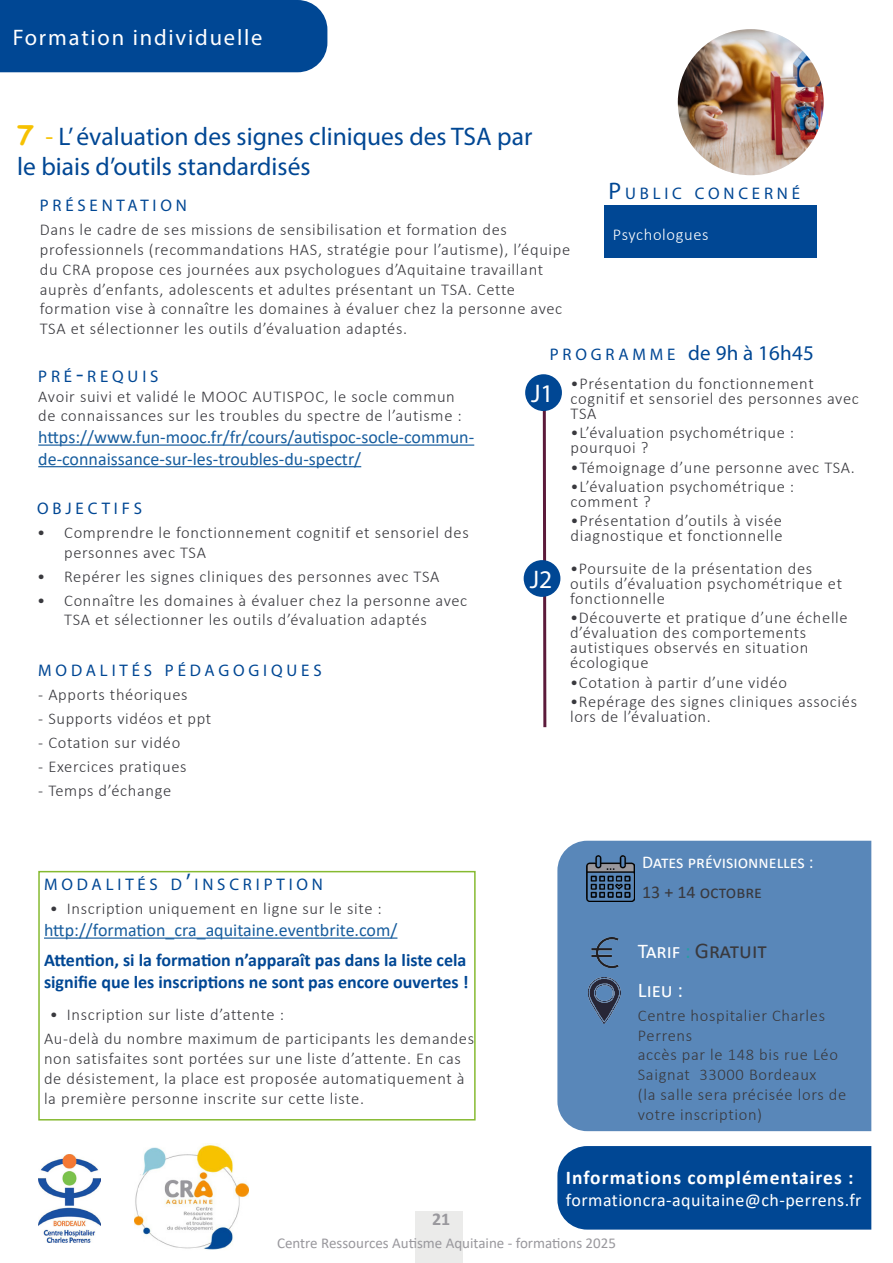
<style>
.page{position:relative;width:893px;height:1263px;background:#fff}
.page>*{position:absolute;margin:0;border:0;box-sizing:border-box;transform-origin:0 0}
.Titre_de_la_formation{font:25.5px/30.6px "Myriad Pro";color:#004794}
.J1_etc{font:25.5px "Myriad Pro";color:#fff}
.t1{font:22.5px "Myriad Pro";letter-spacing:.08em;color:#fff}
.titres_de_l_encadré_pratique{font:22.5px "Calibri";color:#39393e}
.sous_titres_page_formation{font:21px "Myriad Pro";letter-spacing:.01em;color:#004794}
.titres_de_l_encadré_pratique-2{font:21px "Calibri";color:#fff}
.t2{font:700 19.5px "Calibri";letter-spacing:.05em;color:#fff}
.sous_titres_page_formation-2{font:18px/21.6px "Calibri";color:#175d9e}
.t3{font:700 18px/21.6px "Calibri";color:#004794}
.titres_de_l_encadré_pratique-3{font:18px "Calibri";letter-spacing:.015em;color:#fff}
.titres_de_l_encadré_pratique-4{font:18px "Calibri";color:#39393e}
.t4{font:700 18px "Calibri";color:#99989d}
.sous_titres_page_formation-3{font:16.8px "Myriad Pro";letter-spacing:.23em;color:#004794}
.paragraphe{font:300 16.5px/19.8px "Calibri";letter-spacing:.04em;color:#39393e}
.sous_titres_page_formation-4{font:300 16.5px/19.8px "Calibri";letter-spacing:.04em;color:#39393e}
.paragraphe-2{font:300 16.5px "Calibri";letter-spacing:.035em;color:#fff}
.t5{font:15px "Calibri";color:#99989d}
.s1{font-family:"Comic Sans MS";font-weight:700;font-size:27px;color:#f6c100}
.s2{color:#f6c100}
.s3{font-size:24px}
.s4{font-size:16.8px}
.s5{font-size:21px;color:#fff}
.s6{font-size:21px;color:#259fa5}
</style>
<div class="page">
<div style="left:416px;top:1211px;width:47px;height:52px;background:#ebebea"></div>
<hr style="left:44px;top:937px;width:353px;height:2px;background:#175d9e">
<div style="left:38px;top:871px;width:438px;height:249px;border:2px solid #86ba31"></div>
<div style="left:557px;top:1146px;width:314px;height:83px;background:#004794"></div>
<img style="left:135px;top:1143px;width:113px;height:107px">
<img style="left:38px;top:1154px;width:63px;height:88px">
<div style="left:0;top:0;width:327px;height:72px;background:#004794"></div>
<div style="left:557px;top:841px;width:314px;height:290px;background:#5987b9"></div>
<hr style="left:38px;top:444px;width:436px;height:2px;background:#175d9e">
<hr style="left:38px;top:466px;width:323px;height:1px;background:#175d9e">
<img style="left:678px;top:29px;width:146px;height:146px;border-radius:73px">
<svg style="left:542px;top:411px;width:6px;height:317px"></svg>
<div style="left:524px;top:560px;width:36px;height:37px;background:#004794;border-radius:50%"></div>
<div style="left:525px;top:374px;width:37px;height:37px;background:#004794;border-radius:50%"></div>
<img style="left:588px;top:977px;width:33px;height:47px">
<img style="left:587px;top:855px;width:47px;height:47px">
<img style="left:589px;top:938px;width:32px;height:29px">
<div style="left:604px;top:205px;width:213px;height:52px;background:#004794"></div>
<h2 class="t1" style="left:13px;top:23px;width:251px">Formation individuelle</h2>
<p class="Titre_de_la_formation" style="left:17px;top:121px;width:517px"><span class="s1">7</span> <span class="s2">-</span> L’ évaluation des signes cliniques des TSA par le biais d’outils standardisés</p>
<p class="sous_titres_page_formation-3" style="left:40px;top:195px;width:149px">PRÉSENTATION</p>
<p class="paragraphe" style="left:40px;top:220px;width:532px">Dans le cadre de ses missions de sensibilisation et formation des professionnels (recommandations HAS, stratégie pour l’autisme), l’équipe du CRA propose ces journées aux psychologues d’Aquitaine travaillant auprès d’enfants, adolescents et adultes présentant un TSA. Cette formation vise à connaître les domaines à évaluer chez la personne avec TSA et sélectionner les outils d’évaluation adaptés.</p>
<p class="sous_titres_page_formation-3" style="left:608px;top:183px;width:193px"><span class="s3">P</span> UBLIC CONCERNÉ</p>
<p class="paragraphe-2" style="left:613px;top:224px;width:97px">Psychologues</p>
<p class="sous_titres_page_formation-3" style="left:38px;top:366px;width:122px">PRÉ<span class="s3">-</span>REQUIS</p>
<p class="sous_titres_page_formation-4" style="left:38px;top:386px;width:425px">Avoir suivi et validé le MOOC AUTISPOC, le socle commun de connaissances sur les troubles du spectre de l’autisme :</p>
<p class="sous_titres_page_formation-2" style="left:38px;top:426px;width:437px">https://www.fun-mooc.fr/fr/cours/autispoc-socle-commun&shy;de-connaissance-sur-les-troubles-du-spectr/</p>
<p class="sous_titres_page_formation-3" style="left:37px;top:498px;width:106px">OBJECTIFS</p>
<p class="paragraphe" style="left:64px;top:522px;width:406px;text-indent:-27px">• Comprendre le fonctionnement cognitif et sensoriel des personnes avec TSA</p>
<p class="paragraphe" style="left:37px;top:566px;width:404px">• Repérer les signes cliniques des personnes avec TSA</p>
<p class="paragraphe" style="left:64px;top:590px;width:405px;text-indent:-27px">• Connaître les domaines à évaluer chez la personne avec<br>TSA et sélectionner les outils d’évaluation adaptés</p>
<p class="sous_titres_page_formation-3" style="left:38px;top:660px;width:285px">MODALITÉS PÉDAGOGIQUES</p>
<p class="paragraphe" style="left:38px;top:685px;width:151px">- Apports théoriques</p>
<p class="paragraphe" style="left:38px;top:709px;width:175px">- Supports vidéos et ppt</p>
<p class="paragraphe" style="left:38px;top:733px;width:144px">- Cotation sur vidéo</p>
<p class="paragraphe" style="left:38px;top:757px;width:150px">- Exercices pratiques</p>
<p class="paragraphe" style="left:38px;top:781px;width:134px">- Temps d’échange</p>
<p class="sous_titres_page_formation-3" style="left:44px;top:874px;width:280px">MODALITÉS D<span class="s3">’</span>INSCRIPTION</p>
<p class="paragraphe" style="left:50px;top:899px;width:334px">• Inscription uniquement en ligne sur le site :</p>
<p class="sous_titres_page_formation-2" style="left:44px;top:919px;width:355px">http://formation_cra_aquitaine.eventbrite.com/</p>
<p class="t3" style="left:44px;top:949px;width:426px">Attention, si la formation n’apparaît pas dans la liste cela signifie que les inscriptions ne sont pas encore ouvertes !</p>
<p class="paragraphe" style="left:44px;top:1003px;width:432px;line-height:24px;text-indent:6px">• Inscription sur liste d’attente :<br>Au-delà du nombre maximum de participants les demandes</p>
<p class="paragraphe" style="left:44px;top:1049px;width:422px">non satisfaites sont portées sur une liste d’attente. En cas de désistement, la place est proposée automatiquement à la première personne inscrite sur cette liste.</p>
<p class="t4" style="left:432px;top:1206px;width:20px">21</p>
<p class="sous_titres_page_formation" style="left:550px;top:340px;width:266px"><span class="s4">PROGRAMME</span> de 9h à 16h45</p>
<p class="J1_etc" style="left:531px;top:378px;width:24px">J1</p>
<p class="paragraphe" style="left:571px;top:376px;width:290px;line-height:15px">•Présentation du fonctionnement cognitif et sensoriel des personnes avec<br>TSA</p>
<p class="paragraphe" style="left:571px;top:425px;width:225px;line-height:15px">•L’évaluation psychométrique : pourquoi ?</p>
<p class="paragraphe" style="left:571px;top:457px;width:286px">•Témoignage d’une personne avec TSA.</p>
<p class="paragraphe" style="left:571px;top:479px;width:225px;line-height:15px">•L’évaluation psychométrique : comment ?</p>
<p class="paragraphe" style="left:571px;top:513px;width:214px;line-height:15px">•Présentation d’outils à visée diagnostique et fonctionnelle</p>
<p class="paragraphe" style="left:570px;top:561px;width:274px;line-height:15px">•Poursuite de la présentation des outils d’évaluation psychométrique et fonctionnelle</p>
<p class="paragraphe" style="left:570px;top:610px;width:279px;line-height:15px">•Découverte et pratique d’une échelle d’évaluation des comportements autistiques observés en situation écologique</p>
<p class="paragraphe" style="left:570px;top:672px;width:219px">•Cotation à partir d’une vidéo</p>
<p class="paragraphe" style="left:570px;top:694px;width:288px;line-height:15px">•Repérage des signes cliniques associés lors de l’évaluation.</p>
<p class="J1_etc" style="left:530px;top:564px;width:24px">J2</p>
<p class="titres_de_l_encadré_pratique-3" style="left:642px;top:849px;width:173px">Dates prévisionnelles :</p>
<p class="titres_de_l_encadré_pratique-4" style="left:642px;top:879px;width:122px">13 + 14 octobre</p>
<p class="titres_de_l_encadré_pratique" style="left:638px;top:935px;width:131px"><span class="s5">Tarif</span> <span class="s6">:</span> Gratuit</p>
<p class="titres_de_l_encadré_pratique-2" style="left:638px;top:975px;width:47px">Lieu :</p>
<p class="paragraphe" style="left:638px;top:1005px;width:210px">Centre hospitalier Charles<br>Perrens<br>accès par le 148 bis rue Léo<br>Saignat 33000 Bordeaux<br>(la salle sera précisée lors de votre inscription)</p>
<p class="t2" style="left:566px;top:1164px;width:289px">Informations complémentaires :</p>
<p class="titres_de_l_encadré_pratique-3" style="left:566px;top:1187px;width:297px">formationcra-aquitaine@ch-perrens.fr</p>
<p class="t5" style="left:277px;top:1232px;width:340px">Centre Ressources Autisme Aquitaine - formations 2025</p>
</div>
